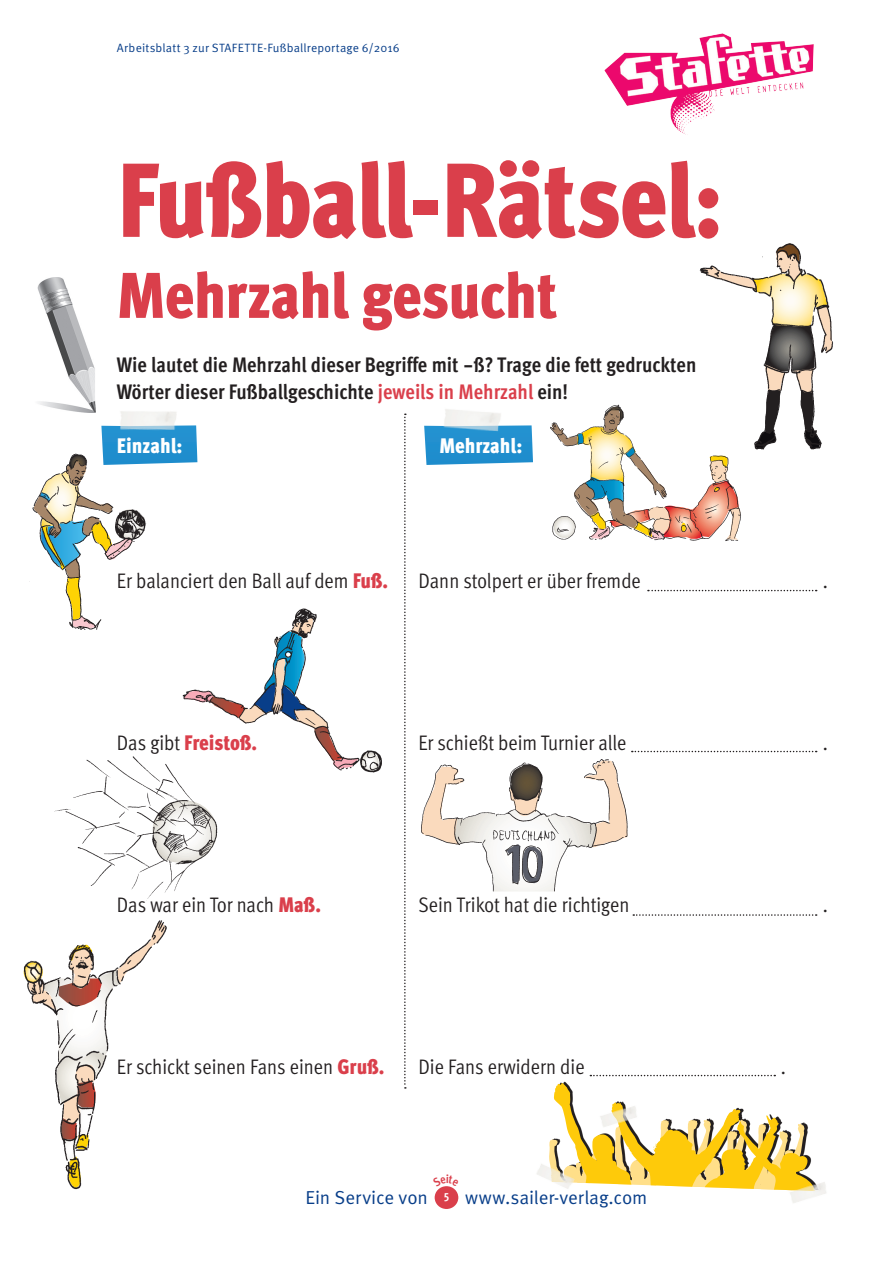
<style>
.page{position:relative;width:893px;height:1263px;background:#fff}
.page>*{position:absolute;margin:0;border:0;box-sizing:border-box;transform-origin:0 0}
.Soccer_Headline{font:900 105px "Meta Cond OT";letter-spacing:-.02em;color:#da3f4b}
.Soccer_Headline-2{font:900 64.5px "Meta Cond OT";letter-spacing:-.015em;color:#da3f4b}
.Soccer_Copy{font:21px "Meta Cond OT";color:#231f20}
.Soccer_Copy-2{font:700 21px/27px "Meta Cond OT";color:#231f20}
.Soccer_Vorspann{font:900 21px "Meta Cond OT";letter-spacing:-.005em;color:#fff}
.Soccer_Copy-3{font:900 21px "Meta Cond OT";letter-spacing:-.005em;color:#da3f4b}
.t1{font:18.75px "Meta OT";letter-spacing:-.005em;color:#083e89}
.Wasserzeiche{font:12px "Meta OT";letter-spacing:.015em;color:#083e89}
.s1{color:#da3f4b}
.s2{font-weight:900;color:#da3f4b}
.s3{font-weight:400;color:#231f20}
.s4{font-family:"Meta Cond OT";font-weight:700;font-size:12px;color:#fff}
</style>
<div class="page">
<svg style="left:424px;top:425px;width:109px;height:40px;background:#3598d2"></svg>
<img style="left:433px;top:409px;width:87px;height:38px">
<img style="left:37px;top:277px;width:59px;height:135px">
<svg style="left:648px;top:590px;width:169px;height:1px"></svg>
<svg style="left:644px;top:751px;width:173px;height:1px"></svg>
<svg style="left:633px;top:914px;width:184px;height:2px"></svg>
<svg style="left:404px;top:414px;width:2px;height:675px"></svg>
<svg style="left:549px;top:1075px;width:263px;height:115px"></svg>
<img style="left:537px;top:1158px;width:51px;height:32px">
<img style="left:781px;top:1173px;width:45px;height:30px">
<img style="left:592px;top:1097px;width:62px;height:44px">
<img style="left:23px;top:920px;width:144px;height:270px">
<img style="left:54px;top:771px;width:164px;height:130px">
<img style="left:421px;top:750px;width:222px;height:142px">
<svg style="left:86px;top:425px;width:293px;height:346px"></svg>
<svg style="left:699px;top:243px;width:133px;height:207px"></svg>
<img style="left:29px;top:440px;width:124px;height:202px">
<img style="left:550px;top:399px;width:195px;height:142px">
<div style="left:435px;top:1186px;width:23px;height:23px;background:#da3f4b;border-radius:50%"></div>
<img style="left:604px;top:33px;width:210px;height:102px">
<p class="Wasserzeiche" style="left:117px;top:40px;width:284px">Arbeitsblatt 3 zur STAFETTE-Fußballreportage 6/2016</p>
<p class="Soccer_Headline" style="left:117px;top:133px;width:608px">Fußball-Rätsel:</p>
<p class="Soccer_Headline-2" style="left:117px;top:254px;width:442px">Mehrzahl gesucht</p>
<p class="Soccer_Copy-2" style="left:117px;top:351px;width:581px">Wie lautet die Mehrzahl dieser Begriffe mit -ß? Trage die fett gedruckten<br>Wörter dieser Fußballgeschichte <span class="s1">jeweils in Mehrzahl</span> ein!</p>
<p class="Soccer_Vorspann" style="left:117px;top:432px;width:67px">Einzahl:</p>
<p class="Soccer_Vorspann" style="left:439px;top:432px;width:84px">Mehrzahl:</p>
<p class="Soccer_Copy" style="left:117px;top:568px;width:273px">Er balanciert den Ball auf dem <span class="s2">Fuß.</span></p>
<p class="Soccer_Copy" style="left:418px;top:568px;width:224px">Dann stolpert er über fremde</p>
<p class="Soccer_Copy-3" style="left:117px;top:729px;width:142px"><span class="s3">Das gibt</span> Freistoß.</p>
<p class="Soccer_Copy" style="left:418px;top:730px;width:210px">Er schießt beim Turnier alle</p>
<p class="Soccer_Copy" style="left:117px;top:892px;width:206px">Das war ein Tor nach <span class="s2">Maß.</span></p>
<p class="Soccer_Copy" style="left:418px;top:892px;width:213px">Sein Trikot hat die richtigen</p>
<p class="Soccer_Copy" style="left:117px;top:1054px;width:269px">Er schickt seinen Fans einen <span class="s2">Gruß.</span></p>
<p class="Soccer_Copy" style="left:418px;top:1054px;width:168px">Die Fans erwidern die</p>
<p class="t1" style="left:305px;top:1186px;width:344px">Ein Service von <span class="s4">5</span> www.sailer-verlag.com</p>
<p class="Soccer_Copy" style="left:823px;top:568px;width:7px">.</p>
<p class="Soccer_Copy" style="left:823px;top:730px;width:7px">.</p>
<p class="Soccer_Copy" style="left:823px;top:892px;width:7px">.</p>
<p class="Soccer_Copy" style="left:781px;top:1054px;width:7px">.</p>
</div>
